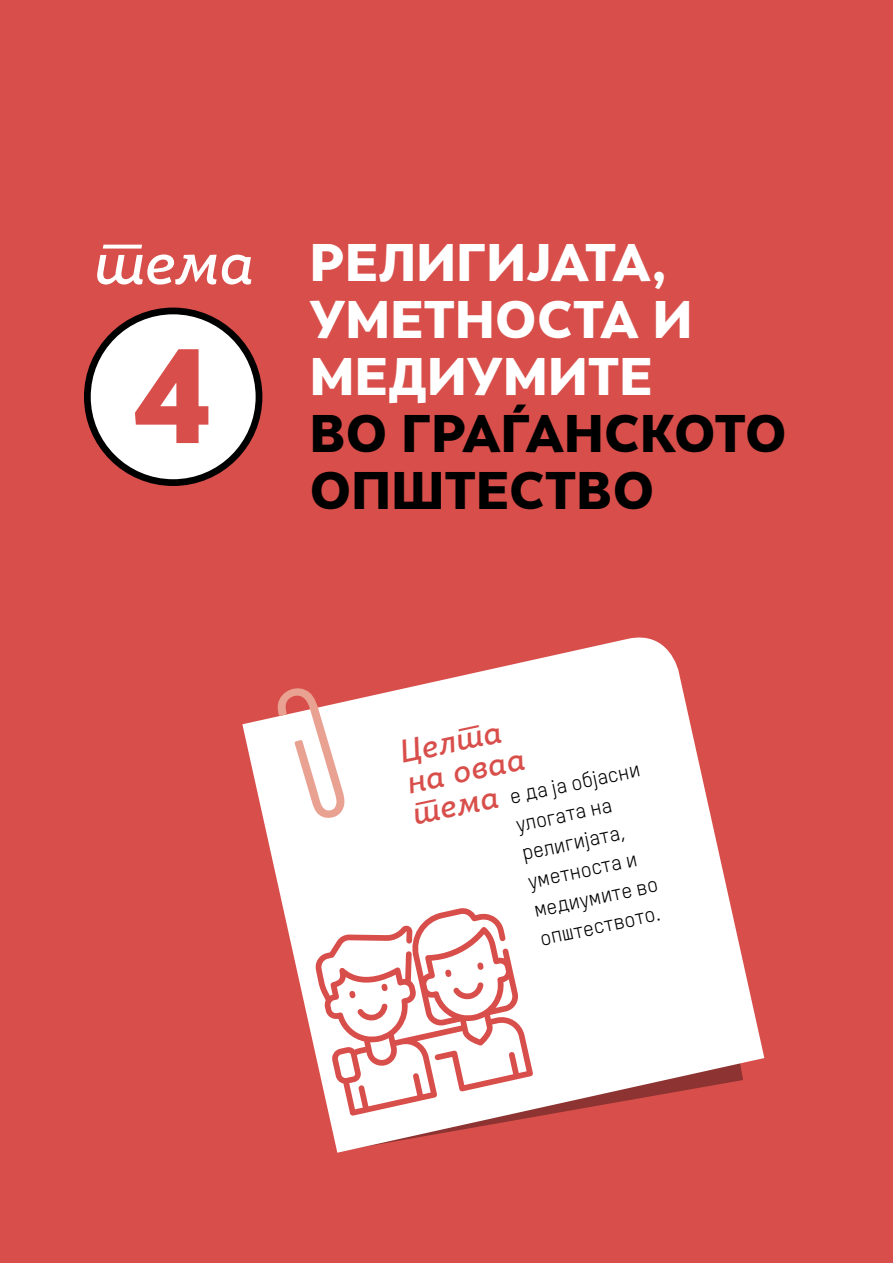
<style>
.page{position:relative;width:893px;height:1263px;background:#d84e4a}
.page>*{position:absolute;margin:0;border:0;box-sizing:border-box;transform-origin:0 0}
.t1{font:900 124.5px "Skola Sans";color:#d84e4a}
.t2{font:900 49.5px/57px "Skola Sans";letter-spacing:.02em;color:#fff}
.t3{font:900 49.5px/57px "Skola Sans";letter-spacing:.02em;color:#000}
.t4{font:italic 500 30px/31.5px "Skola Sans";color:#d84e4a}
.t5{font:20.55px/29px "Oxfam TSTARPRO";color:#000}
.s1{font-weight:500;font-style:italic;font-size:56.4px}
.s2{font-family:"Skola Sans";font-weight:500;font-style:italic;font-size:30px;color:#d84e4a}
</style>
<div class="page">
<div style="left:87px;top:311px;width:172px;height:172px;background:#fff;border-radius:50%"></div>
<div style="left:84px;top:308px;width:178px;height:178px;border:7px solid #000;border-radius:50%"></div>
<svg style="left:242px;top:637px;width:522px;height:516px;fill:#fff"></svg>
<svg style="left:276px;top:681px;width:67px;height:140px"></svg>
<svg style="left:314px;top:907px;width:219px;height:209px;fill:#fff"></svg>
<h2 class="t2" style="left:310px;top:233px;width:384px;text-indent:-217px"><span class="s1">тема</span> РЕЛИГИЈАТА,<br>УМЕТНОСТА И<br>МЕДИУМИТЕ</h2>
<h2 class="t3" style="left:310px;top:404px;width:478px">ВО ГРАЃАНСКОТО<br>ОПШТЕСТВО</h2>
<h1 class="t1" style="left:131px;top:318px;width:84px">4</h1>
<h3 class="t4" style="left:396px;top:737px;width:122px;rotate:-12deg">Целта на оваа</h3>
<p class="t5" style="left:507px;top:782px;width:134px;text-indent:-99px;rotate:-12deg"><span class="s2">тема</span> е да ја објасни улогата на религијата, уметноста и медиумите во општеството.</p>
</div>
